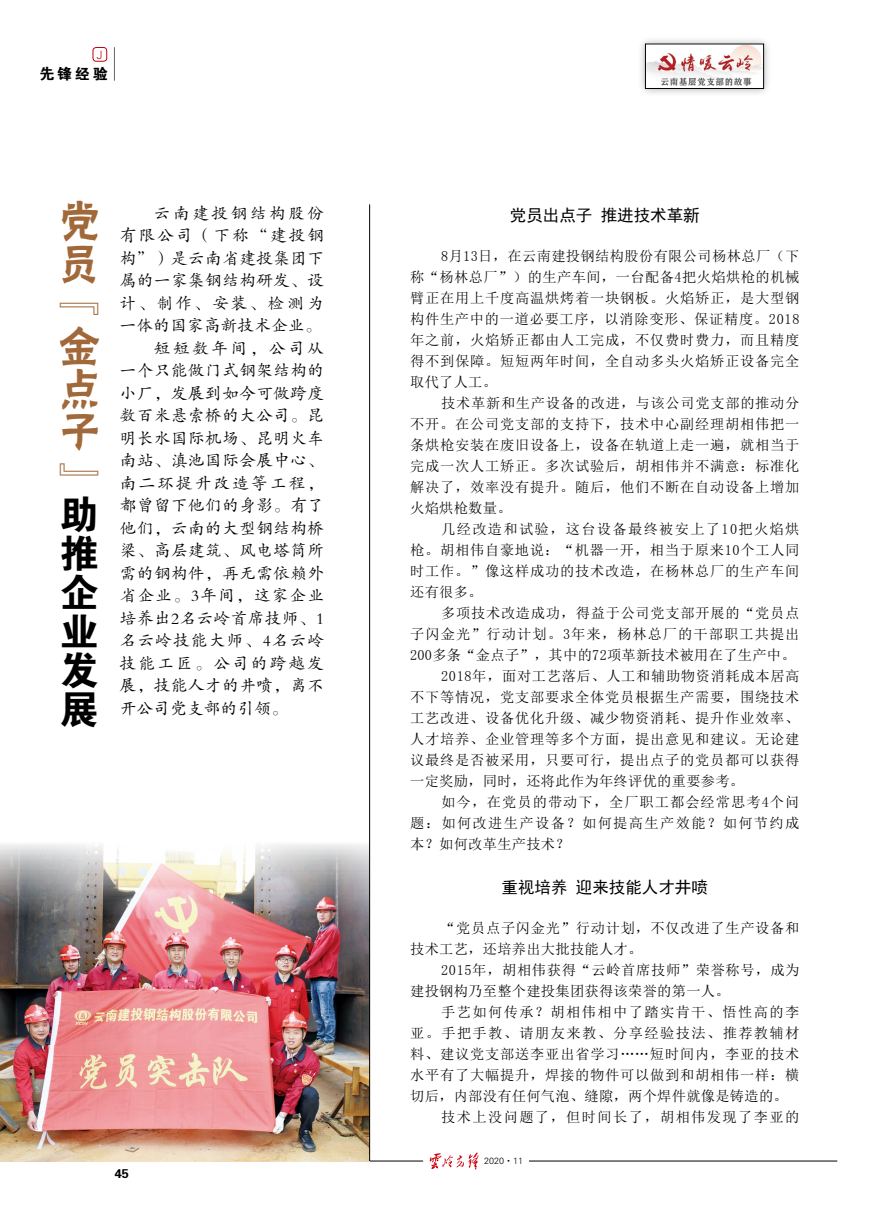
<style>
.page{position:relative;width:893px;height:1212px;background:#fff}
.page>*{position:absolute;margin:0;border:0;box-sizing:border-box;transform-origin:0 0}
.t1{font:42px/42px "FZYHK GBK1 0";color:#a1693a;text-align:justify}
.t2{font:39px/39px "FZDHTK GBK1 0";color:#000;text-align:justify}
.t3{font:16.5px "FZKTK GBK1 0";letter-spacing:.035em;color:#000}
.t4{font:16.5px "FZKTK GBK1 0";letter-spacing:.135em;color:#000}
.t5{font:16.5px "FZKTK GBK1 0";letter-spacing:.08em;color:#000}
.t6{font:16.5px "Sim Hei";color:#000}
.t7{font:16.5px "FZKTK GBK1 0";letter-spacing:.165em;color:#000}
.t8{font:15px "FZDHTK GBK1 0";color:#000}
.t9{font:14.25px/21px "Sim Sun";letter-spacing:.055em;color:#000;text-align:justify}
.t10{font:14.25px/21px "Sim Sun";letter-spacing:.02em;color:#000}
.t11{font:14.25px "Sim Sun";letter-spacing:.095em;color:#000}
.t12{font:14.25px "Sim Sun";letter-spacing:.075em;color:#000}
.t13{font:12.75px "FZDHTK GBK1 0";color:#000}
.t14{font:11.55px "FZY1 K GBK1 0";color:#c7000b}
.t15{font:9px "FZXH1 K GBK1 0";color:#000}
</style>
<div class="page">
<hr style="left:115px;top:1161px;width:308px;height:1px;background:#000">
<svg style="left:430px;top:1152px;width:48px;height:17px"></svg>
<hr style="left:529px;top:1161px;width:308px;height:1px;background:#000">
<div style="left:93px;top:47px;width:14px;height:14px;border:1px solid #c7000b;border-radius:3px"></div>
<hr style="left:114px;top:47px;width:1px;height:34px;background:#666464">
<img style="left:0;top:844px;width:369px;height:317px">
<hr style="left:369px;top:204px;width:1px;height:957px;background:#000">
<div style="left:637px;top:35px;width:135px;height:62px;background:#000;opacity:.32"></div>
<img style="left:647px;top:46px;width:115px;height:41px">
<div style="left:645px;top:44px;width:119px;height:45px;border:1px solid #000"></div>
<p class="t14" style="left:97px;top:48px;width:7px">J</p>
<p class="t8" style="left:40px;top:66px;width:70px">先锋经验</p>
<h1 class="t1" style="left:58px;top:202px;width:43px">党员『金点子』</h1>
<h2 class="t2" style="left:60px;top:495px;width:40px">助推企业发展</h2>
<p class="t7" style="left:154px;top:204px;width:172px">云南建投钢结构股份</p>
<p class="t4" style="left:120px;top:227px;width:206px">有限公司（下称“建投钢</p>
<p class="t3" style="left:120px;top:249px;width:206px">构”）是云南省建投集团下</p>
<p class="t3" style="left:120px;top:272px;width:206px">属的一家集钢结构研发、设</p>
<p class="t3" style="left:120px;top:294px;width:206px">计、制作、安装、检测为</p>
<p class="t3" style="left:120px;top:317px;width:203px">一体的国家高新技术企业。</p>
<p class="t7" style="left:154px;top:339px;width:172px">短短数年间，公司从</p>
<p class="t3" style="left:120px;top:362px;width:206px">一个只能做门式钢架结构的</p>
<p class="t3" style="left:120px;top:384px;width:206px">小厂，发展到如今可做跨度</p>
<p class="t3" style="left:120px;top:407px;width:206px">数百米悬索桥的大公司。昆</p>
<p class="t3" style="left:120px;top:429px;width:206px">明长水国际机场、昆明火车</p>
<p class="t3" style="left:120px;top:452px;width:206px">南站、滇池国际会展中心、</p>
<p class="t4" style="left:120px;top:474px;width:206px">南二环提升改造等工程，</p>
<p class="t3" style="left:120px;top:497px;width:206px">都曾留下他们的身影。有了</p>
<p class="t3" style="left:120px;top:519px;width:206px">他们，云南的大型钢结构桥</p>
<p class="t3" style="left:120px;top:542px;width:206px">梁、高层建筑、风电塔筒所</p>
<p class="t3" style="left:120px;top:564px;width:206px">需的钢构件，再无需依赖外</p>
<p class="t5" style="left:120px;top:587px;width:206px">省企业。3年间，这家企业</p>
<p class="t3" style="left:120px;top:609px;width:206px">培养出2名云岭首席技师、1</p>
<p class="t5" style="left:120px;top:632px;width:206px">名云岭技能大师、4名云岭</p>
<p class="t4" style="left:120px;top:654px;width:206px">技能工匠。公司的跨越发</p>
<p class="t3" style="left:120px;top:677px;width:206px">展，技能人才的井喷，离不</p>
<p class="t3" style="left:120px;top:699px;width:169px">开公司党支部的引领。</p>
<p class="t13" style="left:115px;top:1166px;width:16px">45</p>
<p class="t6" style="left:510px;top:207px;width:191px">党员出点子 推进技术革新</p>
<p class="t9" style="left:410px;top:245px;width:391px;text-indent:31px">8月13日，在云南建投钢结构股份有限公司杨林总厂（下称“杨林总厂”）的生产车间，一台配备4把火焰烘枪的机械臂正在用上千度高温烘烤着一块钢板。火焰矫正，是大型钢构件生产中的一道必要工序，以消除变形、保证精度。2018年之前，火焰矫正都由人工完成，不仅费时费力，而且精度得不到保障。短短两年时间，全自动多头火焰矫正设备完全取代了人工。</p>
<p class="t9" style="left:410px;top:392px;width:391px;text-indent:31px">技术革新和生产设备的改进，与该公司党支部的推动分不开。在公司党支部的支持下，技术中心副经理胡相伟把一条烘枪安装在废旧设备上，设备在轨道上走一遍，就相当于完成一次人工矫正。多次试验后，胡相伟并不满意：标准化解决了，效率没有提升。随后，他们不断在自动设备上增加火焰烘枪数量。</p>
<p class="t9" style="left:410px;top:518px;width:391px;text-indent:31px">几经改造和试验，这台设备最终被安上了10把火焰烘枪。胡相伟自豪地说：“机器一开，相当于原来10个工人同时工作。”像这样成功的技术改造，在杨林总厂的生产车间还有很多。</p>
<p class="t9" style="left:441px;top:602px;width:360px">多项技术改造成功，得益于公司党支部开展的“党员点</p>
<p class="t12" style="left:410px;top:627px;width:391px">子闪金光”行动计划。3年来，杨林总厂的干部职工共提出</p>
<p class="t10" style="left:410px;top:644px;width:387px">200多条“金点子”，其中的72项革新技术被用在了生产中。</p>
<p class="t9" style="left:441px;top:665px;width:360px">2018年，面对工艺落后、人工和辅助物资消耗成本居高</p>
<p class="t9" style="left:410px;top:686px;width:391px">不下等情况，党支部要求全体党员根据生产需要，围绕技术</p>
<p class="t9" style="left:410px;top:707px;width:391px">工艺改进、设备优化升级、减少物资消耗、提升作业效率、</p>
<p class="t9" style="left:410px;top:728px;width:391px">人才培养、企业管理等多个方面，提出意见和建议。无论建</p>
<p class="t9" style="left:410px;top:749px;width:391px">议最终是否被采用，只要可行，提出点子的党员都可以获得</p>
<p class="t10" style="left:410px;top:770px;width:336px">一定奖励，同时，还将此作为年终评优的重要参考。</p>
<p class="t9" style="left:441px;top:791px;width:360px">如今，在党员的带动下，全厂职工都会经常思考4个问</p>
<p class="t11" style="left:410px;top:816px;width:391px">题：如何改进生产设备？如何提高生产效能？如何节约成</p>
<p class="t10" style="left:410px;top:833px;width:161px">本？如何改革生产技术？</p>
<p class="t6" style="left:502px;top:879px;width:208px">重视培养 迎来技能人才井喷</p>
<p class="t9" style="left:410px;top:917px;width:391px;text-indent:31px">“党员点子闪金光”行动计划，不仅改进了生产设备和技术工艺，还培养出大批技能人才。</p>
<p class="t10" style="left:410px;top:959px;width:391px;text-indent:31px">2015年，胡相伟获得“云岭首席技师”荣誉称号，成为建投钢构乃至整个建投集团获得该荣誉的第一人。</p>
<p class="t11" style="left:441px;top:1005px;width:360px">手艺如何传承？胡相伟相中了踏实肯干、悟性高的李</p>
<p class="t11" style="left:410px;top:1026px;width:391px">亚。手把手教、请朋友来教、分享经验技法、推荐教辅材</p>
<p class="t9" style="left:410px;top:1043px;width:391px">料、建议党支部送李亚出省学习……短时间内，李亚的技术</p>
<p class="t9" style="left:410px;top:1064px;width:391px">水平有了大幅提升，焊接的物件可以做到和胡相伟一样：横</p>
<p class="t10" style="left:410px;top:1085px;width:379px">切后，内部没有任何气泡、缝隙，两个焊件就像是铸造的。</p>
<p class="t11" style="left:441px;top:1110px;width:360px">技术上没问题了，但时间长了，胡相伟发现了李亚的</p>
<p class="t15" style="left:484px;top:1156px;width:40px">2020·11</p>
</div>
